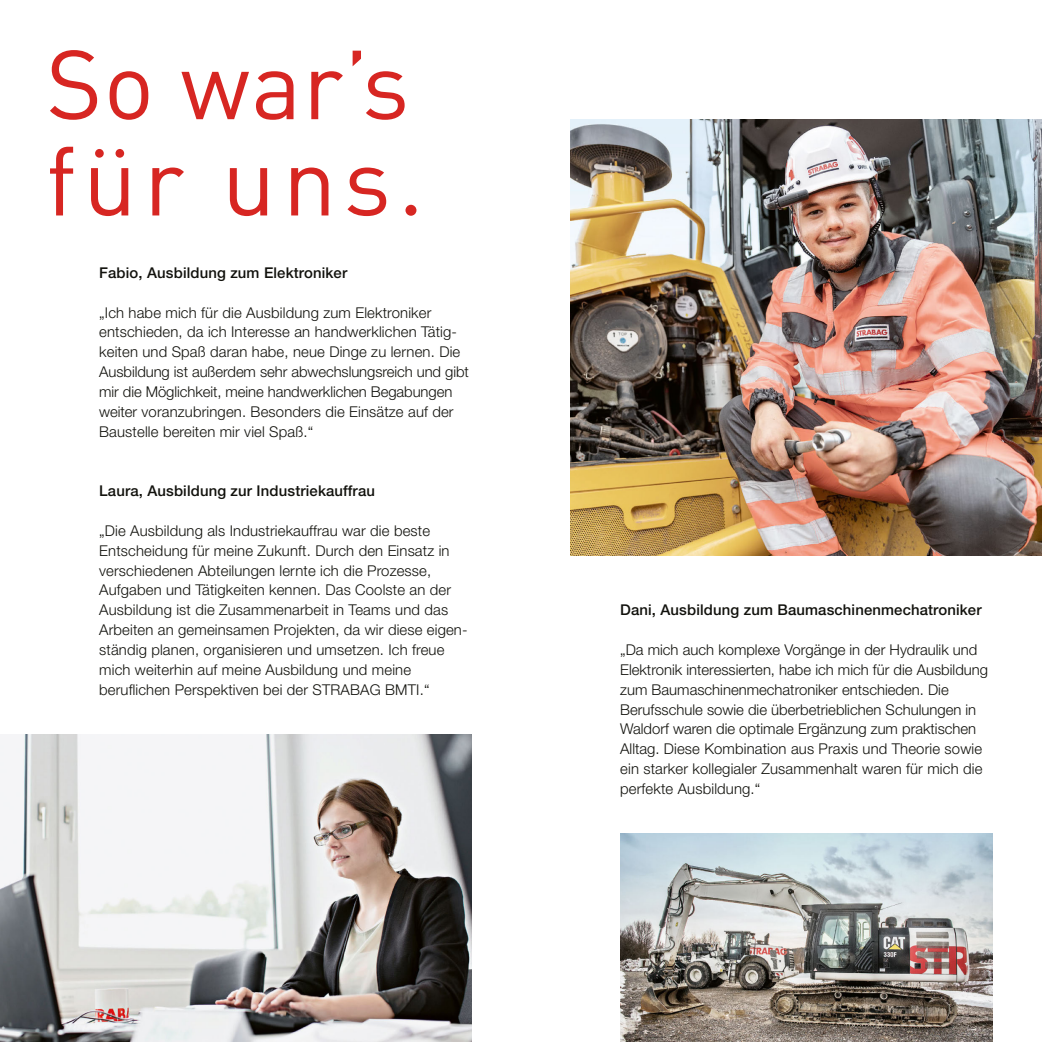
<style>
.page{position:relative;width:1042px;height:1042px;background:#fff}
.page>*{position:absolute;margin:0;border:0;box-sizing:border-box;transform-origin:0 0}
.t1{font:96.25px/96.2px "DIN Pro";letter-spacing:.07em;color:#d72622}
.t2{font:300 14.88px/19.8px "Helvetica Neue LT Pro";letter-spacing:.01em;color:#12120d}
.t3{font:500 14.88px "Helvetica Neue LT Pro";letter-spacing:.01em;color:#12120d}
</style>
<div class="page">
<img style="left:570px;top:119px;width:472px;height:437px">
<img style="left:0;top:734px;width:471px;height:308px">
<img style="left:620px;top:833px;width:372px;height:209px">
<h1 class="t1" style="left:46px;top:32px;width:380px">So war’s für uns.</h1>
<p class="t3" style="left:99px;top:264px;width:249px">Fabio, Ausbildung zum Elektroniker</p>
<p class="t2" style="left:99px;top:302px;width:371px">„Ich habe mich für die Ausbildung zum Elektroniker entschieden, da ich Interesse an handwerklichen Tätig&shy;keiten und Spaß daran habe, neue Dinge zu lernen. Die Ausbildung ist außerdem sehr abwechslungsreich und gibt mir die Möglichkeit, meine handwerklichen Begabungen weiter voranzubringen. Besonders die Einsätze auf der Baustelle bereiten mir viel Spaß.“</p>
<p class="t3" style="left:99px;top:482px;width:277px">Laura, Ausbildung zur Industriekauffrau</p>
<p class="t2" style="left:99px;top:520px;width:370px">„Die Ausbildung als Industriekauffrau war die beste Entscheidung für meine Zukunft. Durch den Einsatz in verschiedenen Abteilungen lernte ich die Prozesse, Aufgaben und Tätigkeiten kennen. Das Coolste an der Ausbildung ist die Zusammenarbeit in Teams und das Arbeiten an gemeinsamen Projekten, da wir diese eigen&shy;ständig planen, organisieren und umsetzen. Ich freue mich weiterhin auf meine Ausbildung und meine beruflichen Perspektiven bei der STRABAG BMTI.“</p>
<p class="t3" style="left:620px;top:601px;width:363px">Dani, Ausbildung zum Baumaschinenmechatroniker</p>
<p class="t2" style="left:620px;top:639px;width:369px">„Da mich auch komplexe Vorgänge in der Hydraulik und Elektronik interessierten, habe ich mich für die Ausbildung zum Baumaschinenmechatroniker entschieden. Die Berufsschule sowie die überbetrieblichen Schulungen in Waldorf waren die optimale Ergänzung zum praktischen Alltag. Diese Kombination aus Praxis und Theorie sowie ein starker kollegialer Zusammenhalt waren für mich die perfekte Ausbildung.“</p>
</div>
